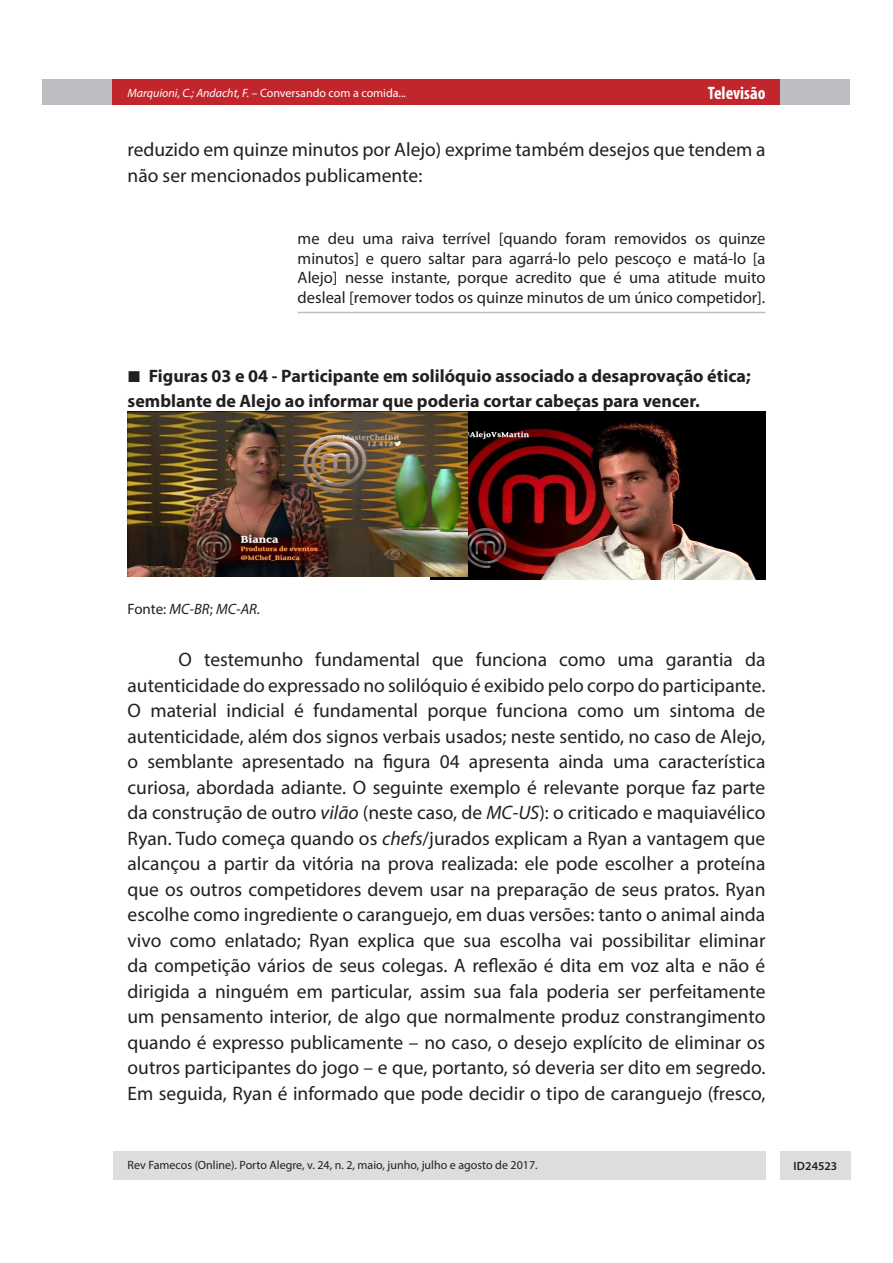
<style>
.page{position:relative;width:893px;height:1263px;background:#fff}
.page>*{position:absolute;margin:0;border:0;box-sizing:border-box;transform-origin:0 0}
.Interna_-_parágrafo{font:19.5px/25.5px "Myriad Pro";color:#231f20}
.t1{font:700 18px/25.5px "Myriad Pro";color:#231f20}
.t2{font:700 condensed 18px "Myriad Pro";color:#fff}
.Interna_-_citação{font:16.5px/19.8px "Myriad Pro";color:#231f20;text-align:justify}
.Interna_-_legenda__a{font:italic 15px "Myriad Pro";color:#231f20}
.t3{font:12px "Myriad Pro";color:#231f20}
.t4{font:italic 12px "Myriad Pro";color:#fff}
.t5{font:600 12px "Myriad Pro";color:#231f20}
.s1{font-style:normal}
.s2{font-style:italic}
</style>
<div class="page">
<div style="left:43px;top:80px;width:807px;height:25px;background:#bcbec2"></div>
<div style="left:113px;top:80px;width:667px;height:25px;background:#c2262d"></div>
<div style="left:780px;top:1151px;width:70px;height:28px;background:#dcddde"></div>
<div style="left:113px;top:1151px;width:652px;height:28px;background:#dcddde"></div>
<hr style="left:298px;top:312px;width:467px;height:1px;background:#bcbec2">
<img style="left:431px;top:411px;width:334px;height:169px">
<img style="left:128px;top:411px;width:340px;height:165px">
<p class="t4" style="left:128px;top:85px;width:280px">Marquioni, C.; Andacht, F. – <span class="s1">Conversando com a comida...</span></p>
<p class="t2" style="left:708px;top:82px;width:59px">Televisão</p>
<p class="Interna_-_parágrafo" style="left:128px;top:136px;width:639px">reduzido em quinze minutos por Alejo) exprime também desejos que tendem a não ser mencionados publicamente:</p>
<p class="Interna_-_citação" style="left:298px;top:228px;width:469px">me deu uma raiva terrível [quando foram removidos os quinze minutos] e quero saltar para agarrá-lo pelo pescoço e matá-lo [a Alejo] nesse instante, porque acredito que é uma atitude muito desleal [remover todos os quinze minutos de um único competidor].</p>
<p class="t1" style="left:128px;top:362px;width:625px;text-indent:21px">Figuras 03 e 04 - Participante em solilóquio associado a desaprovação ética; semblante de Alejo ao informar que poderia cortar cabeças para vencer.</p>
<p class="Interna_-_legenda__a" style="left:128px;top:599px;width:134px"><span class="s1">Fonte:</span> MC-BR<span class="s1">;</span> MC-AR.</p>
<p class="Interna_-_parágrafo" style="left:128px;top:646px;width:639px;text-align:justify;text-indent:51px">O testemunho fundamental que funciona como uma garantia da autenticidade do expressado no solilóquio é exibido pelo corpo do participante.<br>O material indicial é fundamental porque funciona como um sintoma de autenticidade, além dos signos verbais usados; neste sentido, no caso de Alejo, o semblante apresentado na figura 04 apresenta ainda uma característica curiosa, abordada adiante. O seguinte exemplo é relevante porque faz parte da construção de outro <span class="s2">vilão</span> (neste caso, de <span class="s2">MC-US</span>): o criticado e maquiavélico Ryan. Tudo começa quando os <span class="s2">chefs</span>/jurados explicam a Ryan a vantagem que alcançou a partir da vitória na prova realizada: ele pode escolher a proteína que os outros competidores devem usar na preparação de seus pratos. Ryan escolhe como ingrediente o caranguejo, em duas versões: tanto o animal ainda vivo como enlatado; Ryan explica que sua escolha vai possibilitar eliminar da competição vários de seus colegas. A reflexão é dita em voz alta e não é dirigida a ninguém em particular, assim sua fala poderia ser perfeitamente um pensamento interior, de algo que normalmente produz constrangimento quando é expresso publicamente – no caso, o desejo explícito de eliminar os outros participantes do jogo – e que, portanto, só deveria ser dito em segredo.<br>Em seguida, Ryan é informado que pode decidir o tipo de caranguejo (fresco,</p>
<p class="t3" style="left:128px;top:1158px;width:412px">Rev Famecos (Online). Porto Alegre, v. 24, n. 2, maio, junho, julho e agosto de 2017.</p>
<p class="t5" style="left:793px;top:1158px;width:45px">ID24523</p>
</div>
